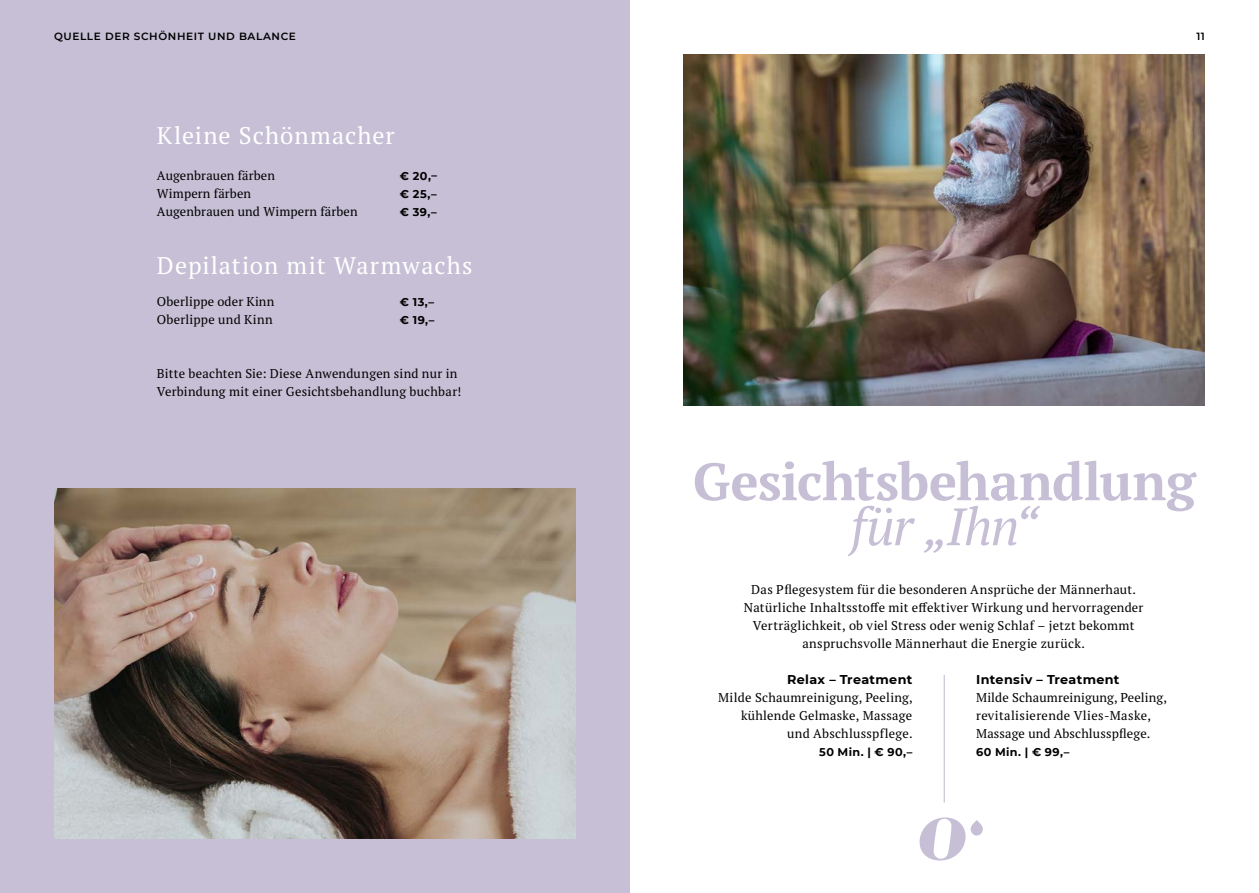
<style>
.page{position:relative;width:1259px;height:893px;background:#fff}
.page>*{position:absolute;margin:0;border:0;box-sizing:border-box;transform-origin:0 0}
.t1{font:700 52.5px "PT Serif Pro";letter-spacing:-.005em;color:#c6bfd5}
.t2{font:italic 52.5px "PT Serif Pro";letter-spacing:-.025em;color:#c6bfd5}
.t3{font:24px "PT Serif Pro";letter-spacing:.04em;color:#fff}
.t4{font:12.75px/18px "PT Serif Pro";letter-spacing:.015em;color:#000}
.t5{font:700 12.75px "Montserrat";letter-spacing:.03em;color:#000}
.t6{font:700 11.25px "Montserrat";letter-spacing:.045em;color:#000}
.t7{font:600 10.5px "Montserrat";letter-spacing:.06em;color:#000}
</style>
<div class="page">
<div style="left:0;top:0;width:629px;height:893px;background:#c6bfd5"></div>
<img style="left:54px;top:488px;width:521px;height:351px">
<img style="left:683px;top:54px;width:522px;height:351px">
<svg style="left:919px;top:817px;width:64px;height:43px"></svg>
<hr style="left:943px;top:675px;width:2px;height:128px;background:#c6bfd5">
<p class="t7" style="left:54px;top:29px;width:243px">QUELLE DER SCHÖNHEIT UND BALANCE</p>
<p class="t7" style="left:1196px;top:29px;width:10px">11</p>
<h2 class="t3" style="left:157px;top:120px;width:239px">Kleine Schönmacher</h2>
<p class="t4" style="left:157px;top:166px;width:120px">Augenbrauen färben</p>
<p class="t6" style="left:400px;top:168px;width:39px">€ 20,–</p>
<p class="t4" style="left:157px;top:184px;width:96px">Wimpern färben</p>
<p class="t6" style="left:400px;top:186px;width:38px">€ 25,–</p>
<p class="t4" style="left:157px;top:202px;width:202px">Augenbrauen und Wimpern färben</p>
<p class="t6" style="left:400px;top:204px;width:38px">€ 39,–</p>
<h2 class="t3" style="left:157px;top:249px;width:317px">Depilation mit Warmwachs</h2>
<p class="t4" style="left:157px;top:292px;width:119px">Oberlippe oder Kinn</p>
<p class="t6" style="left:400px;top:294px;width:36px">€ 13,–</p>
<p class="t4" style="left:157px;top:310px;width:117px">Oberlippe und Kinn</p>
<p class="t6" style="left:400px;top:312px;width:36px">€ 19,–</p>
<p class="t4" style="left:157px;top:364px;width:306px">Bitte beachten Sie: Diese Anwendungen sind nur in<br>Verbindung mit einer Gesichtsbehandlung buchbar!</p>
<h1 class="t1" style="left:693px;top:447px;width:504px">Gesichtsbehandlung</h1>
<h1 class="t2" style="left:850px;top:492px;width:189px">für „Ihn“</h1>
<p class="t4" style="left:744px;top:580px;width:401px;text-align:center">Das Pflegesystem für die besonderen Ansprüche der Männerhaut.<br>Natürliche Inhaltsstoffe mit effektiver Wirkung und hervorragender Verträglichkeit, ob viel Stress oder wenig Schlaf – jetzt bekommt anspruchsvolle Männerhaut die Energie zurück.</p>
<p class="t5" style="left:787px;top:670px;width:127px">Relax – Treatment</p>
<p class="t4" style="left:718px;top:688px;width:196px;text-align:right">Milde Schaumreinigung, Peeling, kühlende Gelmaske, Massage und Abschlusspflege.</p>
<p class="t6" style="left:819px;top:744px;width:95px">50 Min. | € 90,–</p>
<p class="t5" style="left:976px;top:670px;width:145px">Intensiv – Treatment</p>
<p class="t4" style="left:976px;top:688px;width:192px">Milde Schaumreinigung, Peeling, revitalisierende Vlies-Maske,<br>Massage und Abschlusspflege.</p>
<p class="t6" style="left:976px;top:744px;width:95px">60 Min. | € 99,–</p>
</div>
